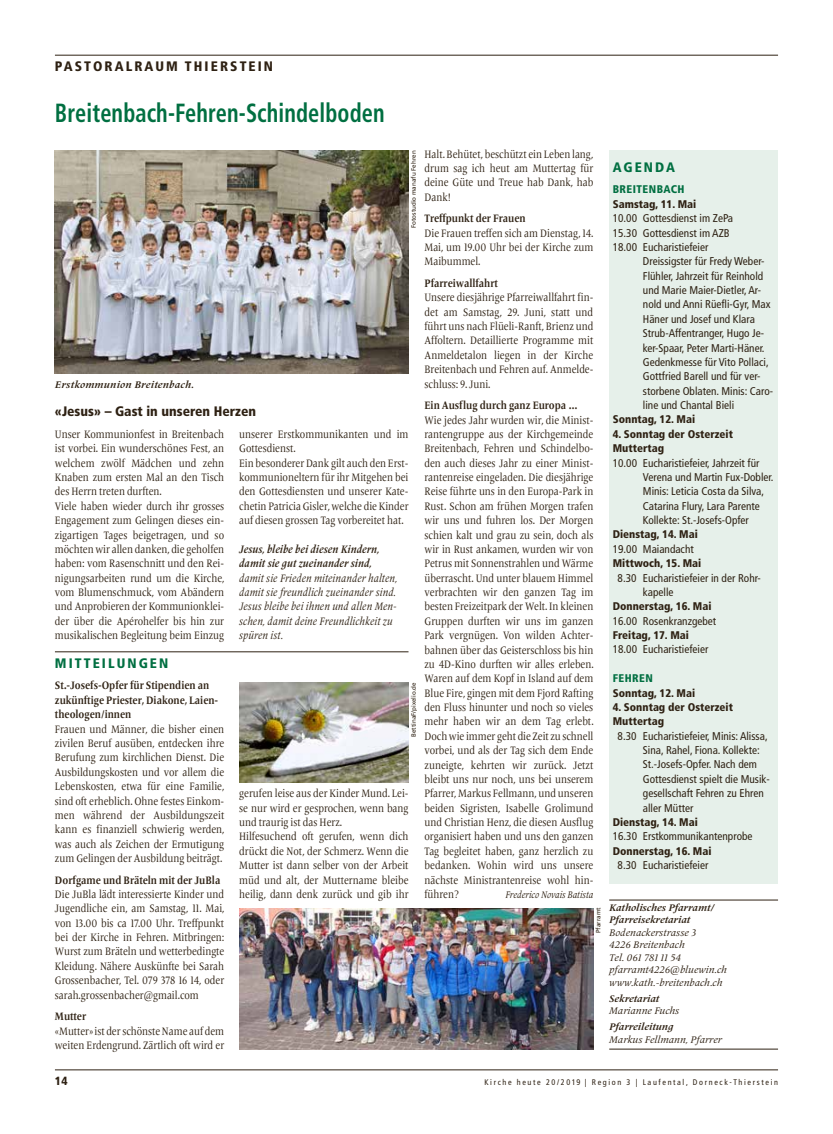
<style>
.page{position:relative;width:833px;height:1134px;background:#fff}
.page>*{position:absolute;margin:0;border:0;box-sizing:border-box;transform-origin:0 0}
.t1{font:700 condensed 26.25px "Frutiger";letter-spacing:.005em;color:#006f41;scale:.85 1}
.t2{font:900 condensed 13.75px "Frutiger";color:#2e2113}
.t3{font:900 condensed 13.75px "Frutiger";letter-spacing:.15em;color:#2e2113}
.t4{font:900 condensed 13.75px "Frutiger";letter-spacing:.15em;color:#006f41}
.t5{font:900 condensed 11.88px "Frutiger";color:#2e2113}
.t6{font:11.25px/14.4px "Frutiger Serif LT Pro";color:#2e2113;text-align:justify;scale:.85 1}
.t7{font:condensed 11.25px/14.4px "Frutiger";color:#2e2113}
.t8{font:700 11.25px/14.4px "Frutiger Serif LT Pro";color:#2e2113;scale:.85 1}
.t9{font:italic 11.25px/14.4px "Frutiger Serif LT Pro";letter-spacing:.01em;color:#2e2113;scale:.85 1}
.t10{font:italic 700 11.25px/14.4px "Frutiger Serif LT Pro";letter-spacing:.01em;color:#2e2113;scale:.85 1}
.t11{font:900 condensed 11.12px/14.4px "Frutiger";color:#2e2113}
.t12{font:900 condensed 11.12px "Frutiger";letter-spacing:.04em;color:#006f41}
.t13{font:italic 10px/12.5px "Frutiger Serif LT Pro";color:#2e2113}
.t14{font:italic 700 10px/12.5px "Frutiger Serif LT Pro";color:#2e2113}
.t15{font:italic 700 10px "Frutiger Serif LT Pro";letter-spacing:.025em;color:#2e2113}
.t16{font:italic 10px "Frutiger Serif LT Pro";color:#2e2113;scale:.85 1}
.t17{font:condensed 8.12px "Frutiger";letter-spacing:.2em;color:#2e2113}
.t18{font:6.25px "Frutiger";color:#2e2113}
</style>
<div class="page">
<hr style="left:55px;top:1070px;width:723px;height:1px;background:#2e2113">
<hr style="left:55px;top:55px;width:723px;height:1px;background:#2e2113">
<img style="left:55px;top:150px;width:353px;height:223px">
<div style="left:609px;top:150px;width:169px;height:734px;background:#e6f0ea"></div>
<hr style="left:55px;top:652px;width:353px;height:1px;background:#2e2113">
<hr style="left:609px;top:900px;width:169px;height:1px;background:#2e2113">
<hr style="left:609px;top:1049px;width:169px;height:1px;background:#2e2113">
<img style="left:240px;top:908px;width:353px;height:141px">
<img style="left:240px;top:682px;width:168px;height:101px">
<p class="t3" style="left:55px;top:58px;width:220px">PASTORALRAUM THIERSTEIN</p>
<h1 class="t1" style="left:55px;top:97px;width:389px">Breitenbach-Fehren-Schindelboden</h1>
<p class="t6" style="left:424px;top:147px;width:200px">Halt. Behütet, beschützt ein Leben lang, drum sag ich heut am Muttertag für deine Güte und Treue hab Dank, hab Dank!</p>
<p class="t8" style="left:424px;top:211px;width:120px">Treffpunkt der Frauen</p>
<p class="t6" style="left:424px;top:226px;width:200px">Die Frauen treffen sich am Dienstag, 14.<br>Mai, um 19.00 Uhr bei der Kirche zum Maibummel.</p>
<p class="t8" style="left:424px;top:276px;width:88px">Pfarreiwallfahrt</p>
<p class="t6" style="left:424px;top:290px;width:200px">Unsere diesjährige Pfarreiwallfahrt fin&shy;det am Samstag, 29. Juni, statt und führt uns nach Flüeli-Ranft, Brienz und Affoltern. Detaillierte Programme mit Anmeldetalon liegen in der Kirche Breitenbach und Fehren auf. Anmelde&shy;schluss: 9. Juni.</p>
<p class="t8" style="left:424px;top:398px;width:182px">Ein Ausflug durch ganz Europa …</p>
<p class="t6" style="left:424px;top:413px;width:201px">Wie jedes Jahr wurden wir, die Minist&shy;rantengruppe aus der Kirchgemeinde Breitenbach, Fehren und Schindelbo&shy;den auch dieses Jahr zu einer Minist&shy;rantenreise eingeladen. Die diesjährige Reise führte uns in den Europa-Park in Rust. Schon am frühen Morgen trafen wir uns und fuhren los. Der Morgen schien kalt und grau zu sein, doch als wir in Rust ankamen, wurden wir von Petrus mit Sonnenstrahlen und Wärme überrascht. Und unter blauem Himmel verbrachten wir den ganzen Tag im besten Freizeitpark der Welt. In kleinen Gruppen durften wir uns im ganzen Park vergnügen. Von wilden Achter&shy;bahnen über das Geisterschloss bis hin zu 4D-Kino durften wir alles erleben.<br>Waren auf dem Kopf in Island auf dem Blue Fire, gingen mit dem Fjord Rafting den Fluss hinunter und noch so vieles mehr haben wir an dem Tag erlebt.<br>Doch wie immer geht die Zeit zu schnell vorbei, und als der Tag sich dem Ende zuneigte, kehrten wir zurück. Jetzt bleibt uns nur noch, uns bei unserem Pfarrer, Markus Fellmann, und unseren beiden Sigristen, Isabelle Grolimund und Christian Henz, die diesen Ausflug organisiert haben und uns den ganzen Tag begleitet haben, ganz herzlich zu bedanken. Wohin wird uns unsere nächste Ministrantenreise wohl hin&shy;führen?</p>
<p class="t18" style="left:410px;top:228px;width:79px;rotate:-90deg">Fotostudio manafu Fehren</p>
<p class="t4" style="left:613px;top:159px;width:64px">AGENDA</p>
<p class="t12" style="left:613px;top:183px;width:73px">BREITENBACH</p>
<p class="t11" style="left:613px;top:197px;width:85px">Samstag, 11. Mai</p>
<p class="t7" style="left:613px;top:211px;width:122px">10.00 Gottesdienst im ZePa<br>15.30 Gottesdienst im AZB<br>18.00 Eucharistiefeier</p>
<p class="t7" style="left:643px;top:254px;width:132px">Dreissigster für Fredy Weber-<br>Flühler, Jahrzeit für Reinhold und Marie Maier-Dietler,Ar&shy;nold und Anni Rüefli-Gyr, Max<br>Häner und Josef und Klara<br>Strub-Affentranger, Hugo Je&shy;ker-Spaar, Peter Marti-Häner.<br>Gedenkmesse für Vito Pollaci,<br>Gottfried Barell und für ver&shy;storbene Oblaten. Minis: Caro&shy;line und Chantal Bieli</p>
<p class="t11" style="left:613px;top:412px;width:84px">Sonntag, 12. Mai</p>
<p class="t11" style="left:613px;top:427px;width:122px">4. Sonntag der Osterzeit<br>Muttertag</p>
<p class="t7" style="left:643px;top:455px;width:132px;text-indent:-30px">10.00 Eucharistiefeier, Jahrzeit für<br>Verena und Martin Fux-Dobler.<br>Minis: Leticia Costa da Silva,<br>Catarina Flury, Lara Parente<br>Kollekte: St.-Josefs-Opfer</p>
<p class="t11" style="left:613px;top:527px;width:86px">Dienstag, 14. Mai</p>
<p class="t7" style="left:613px;top:542px;width:82px">19.00 Maiandacht</p>
<p class="t11" style="left:613px;top:556px;width:90px">Mittwoch, 15. Mai</p>
<p class="t7" style="left:643px;top:570px;width:119px;text-indent:-25px">8.30 Eucharistiefeier in der Rohr&shy;kapelle</p>
<p class="t11" style="left:613px;top:599px;width:100px">Donnerstag, 16. Mai</p>
<p class="t7" style="left:613px;top:614px;width:105px">16.00 Rosenkranzgebet</p>
<p class="t11" style="left:613px;top:628px;width:78px">Freitag, 17. Mai</p>
<p class="t7" style="left:613px;top:642px;width:97px">18.00 Eucharistiefeier</p>
<p class="t12" style="left:613px;top:672px;width:42px">FEHREN</p>
<p class="t11" style="left:613px;top:685px;width:84px">Sonntag, 12. Mai</p>
<p class="t11" style="left:613px;top:700px;width:122px">4. Sonntag der Osterzeit<br>Muttertag</p>
<p class="t7" style="left:643px;top:729px;width:129px;text-indent:-25px">8.30 Eucharistiefeier, Minis:Alissa,<br>Sina, Rahel, Fiona. Kollekte:<br>St.-Josefs-Opfer. Nach dem<br>Gottesdienst spielt die Musik&shy;gesellschaft Fehren zu Ehren aller Mütter</p>
<p class="t11" style="left:613px;top:815px;width:86px">Dienstag, 14. Mai</p>
<p class="t7" style="left:613px;top:829px;width:141px">16.30 Erstkommunikantenprobe</p>
<p class="t11" style="left:613px;top:844px;width:100px">Donnerstag, 16. Mai</p>
<p class="t7" style="left:617px;top:858px;width:92px">8.30 Eucharistiefeier</p>
<p class="t15" style="left:55px;top:378px;width:140px">Erstkommunion Breitenbach.</p>
<p class="t2" style="left:55px;top:403px;width:203px">«Jesus» – Gast in unseren Herzen</p>
<p class="t6" style="left:55px;top:427px;width:201px;text-align:left">Unser Kommunionfest in Breitenbach ist vorbei. Ein wunderschönes Fest, an welchem zwölf Mädchen und zehn Knaben zum ersten Mal an den Tisch des Herrn treten durften.<br>Viele haben wieder durch ihr grosses Engagement zum Gelingen dieses ein&shy;zigartigen Tages beigetragen, und so möchten wir allen danken, die geholfen haben: vom Rasenschnitt und den Rei&shy;nigungsarbeiten rund um die Kirche, vom Blumenschmuck, vom Abändern und Anprobieren der Kommunionklei&shy;der über die Apérohelfer bis hin zur musikalischen Begleitung beim Einzug</p>
<p class="t6" style="left:239px;top:427px;width:201px;text-align:left">unserer Erstkommunikanten und im Gottesdienst.<br>Ein besonderer Dank gilt auch den Erst&shy;kommunioneltern für ihr Mitgehen bei den Gottesdiensten und unserer Kate&shy;chetin Patricia Gisler, welche die Kinder auf diesen grossen Tag vorbereitet hat.</p>
<p class="t10" style="left:239px;top:542px;width:166px">Jesus, bleibe bei diesen Kindern, damit sie gut zueinander sind,</p>
<p class="t9" style="left:239px;top:571px;width:188px">damit sie Frieden miteinander halten, damit sie freundlich zueinander sind.<br>Jesus bleibe bei ihnen und allen Men&shy;schen, damit deine Freundlichkeit zu spüren ist.</p>
<p class="t4" style="left:55px;top:655px;width:115px">MITTEILUNGEN</p>
<p class="t8" style="left:55px;top:679px;width:194px">St.-Josefs-Opfer für Stipendien an zukünftige Priester, Diakone, Laien&shy;theologen/innen</p>
<p class="t6" style="left:55px;top:722px;width:201px">Frauen und Männer, die bisher einen zivilen Beruf ausüben, entdecken ihre Berufung zum kirchlichen Dienst. Die Ausbildungskosten und vor allem die Lebenskosten, etwa für eine Familie, sind oft erheblich. Ohne festes Einkom&shy;men während der Ausbildungszeit kann es finanziell schwierig werden, was auch als Zeichen der Ermutigung zum Gelingen der Ausbildung beiträgt.</p>
<p class="t8" style="left:55px;top:873px;width:196px">Dorfgame und Bräteln mit der JuBla</p>
<p class="t6" style="left:55px;top:887px;width:201px">Die JuBla lädt interessierte Kinder und Jugendliche ein, am Samstag, 11. Mai, von 13.00 bis ca 17.00 Uhr. Treffpunkt bei der Kirche in Fehren. Mitbringen:<br>Wurst zum Bräteln und wetterbedingte Kleidung. Nähere Auskünfte bei Sarah Grossenbacher, Tel. 079 378 16 14, oder sarah.grossenbacher@gmail.com</p>
<p class="t8" style="left:55px;top:1009px;width:38px">Mutter</p>
<p class="t6" style="left:55px;top:1024px;width:201px">«Mutter» ist der schönste Name auf dem weiten Erdengrund. Zärtlich oft wird er</p>
<p class="t18" style="left:410px;top:737px;width:56px;rotate:-90deg">BettinaF/pixelio.de</p>
<p class="t6" style="left:239px;top:786px;width:201px;text-align:left">gerufen leise aus der Kinder Mund. Lei&shy;se nur wird er gesprochen, wenn bang und traurig ist das Herz.<br>Hilfesuchend oft gerufen, wenn dich drückt die Not, der Schmerz. Wenn die Mutter ist dann selber von der Arbeit müd und alt, der Muttername bleibe heilig, dann denk zurück und gib ihr</p>
<p class="t16" style="left:505px;top:889px;width:105px">Frederico Novais Batista</p>
<p class="t14" style="left:609px;top:901px;width:107px">Katholisches Pfarramt/<br>Pfarreisekretariat</p>
<p class="t13" style="left:609px;top:926px;width:119px">Bodenackerstrasse 3<br>4226 Breitenbach<br>Tel. 061 781 11 54 pfarramt4226@bluewin.ch www.kath.-breitenbach.ch</p>
<p class="t14" style="left:609px;top:992px;width:52px">Sekretariat</p>
<p class="t13" style="left:609px;top:1005px;width:72px">Marianne Fuchs</p>
<p class="t14" style="left:609px;top:1021px;width:66px">Pfarreileitung</p>
<p class="t13" style="left:609px;top:1033px;width:114px">Markus Fellmann, Pfarrer</p>
<p class="t18" style="left:594px;top:933px;width:27px;rotate:-90deg">Pfarramt</p>
<p class="t5" style="left:55px;top:1074px;width:14px">14</p>
<p class="t17" style="left:484px;top:1077px;width:295px">Kirche heute 20/2019 | Region 3 | Laufental, Dorneck-Thierstein</p>
</div>
